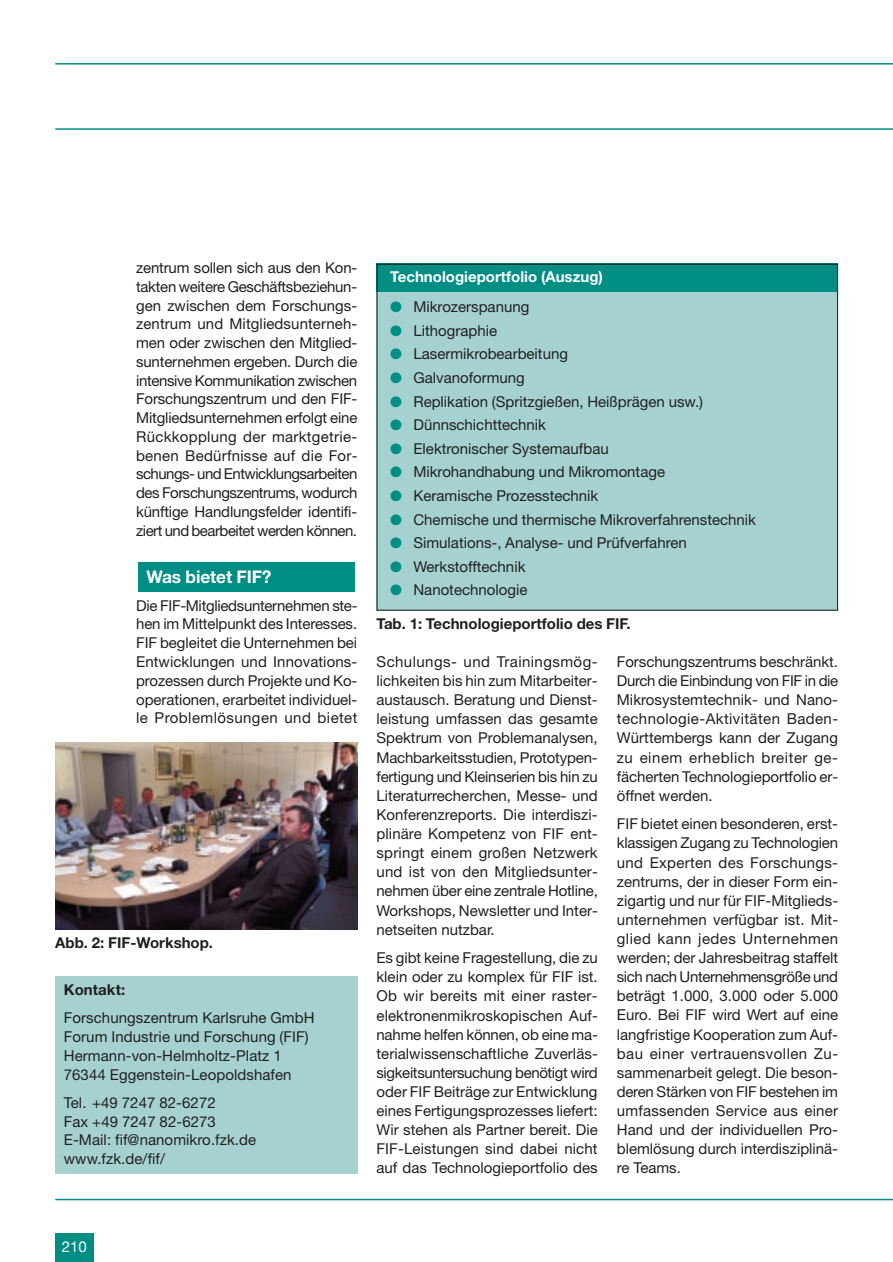
<style>
.page{position:relative;width:893px;height:1262px;background:#fff}
.page>*{position:absolute;margin:0;border:0;box-sizing:border-box;transform-origin:0 0}
.t1{font:700 17.4px "Helvetica Neue";letter-spacing:-.005em;color:#fff}
.t2{font:15px/19px "Helvetica Neue";color:#231f20;text-align:justify}
.t3{font:700 15px "Helvetica Neue";color:#231f20}
.t4{font:700 15px "Helvetica Neue";color:#fff}
.t5{font:15px "Helvetica Neue";color:#fff}
.s1{font-weight:700}
.s2{color:#008e84}
</style>
<div class="page">
<div style="left:138px;top:562px;width:216px;height:30px;background:#008e84"></div>
<hr style="left:55px;top:63px;width:837px;height:2px;background:#008e84">
<hr style="left:55px;top:128px;width:837px;height:2px;background:#008e84">
<hr style="left:55px;top:1198px;width:837px;height:2px;background:#008e84">
<div style="left:55px;top:1233px;width:39px;height:29px;background:#008e84"></div>
<img style="left:55px;top:742px;width:302px;height:187px">
<div style="left:55px;top:976px;width:302px;height:198px;background:#a5d2d0"></div>
<div style="left:376px;top:264px;width:462px;height:28px;background:#008e84"></div>
<div style="left:376px;top:292px;width:462px;height:318px;background:#a5d2d0"></div>
<div style="left:376px;top:264px;width:462px;height:346px;border:1px solid #231f20"></div>
<p class="t2" style="left:136px;top:260px;width:223px">zentrum sollen sich aus den Kon&shy;takten weitere Geschäftsbeziehun&shy;gen zwischen dem Forschungs&shy;zentrum und Mitgliedsunterneh&shy;men oder zwischen den Mitglied&shy;sunternehmen ergeben. Durch die intensive Kommunikation zwischen Forschungszentrum und den FIF-Mitgliedsunternehmen erfolgt eine Rückkopplung der marktgetrie&shy;benen Bedürfnisse auf die For&shy;schungs- und Entwicklungsarbeiten des Forschungszentrums, wodurch künftige Handlungsfelder identifi&shy;ziert und bearbeitet werden können.</p>
<p class="t1" style="left:146px;top:570px;width:127px">Was bietet FIF?</p>
<p class="t2" style="left:136px;top:597px;width:223px">Die FIF-Mitgliedsunternehmen ste&shy;hen im Mittelpunkt des Interesses.<br>FIF begleitet die Unternehmen bei Entwicklungen und Innovations&shy;prozessen durch Projekte und Ko&shy;operationen, erarbeitet individuel&shy;le Problemlösungen und bietet</p>
<p class="t3" style="left:55px;top:937px;width:159px">Abb. 2: FIF-Workshop.</p>
<p class="t2" style="left:64px;top:977px;width:252px;line-height:28.2px"><span class="s1">Kontakt:<br></span>Forschungszentrum Karlsruhe GmbH</p>
<p class="t2" style="left:64px;top:1029px;width:246px;text-align:left">Forum Industrie und Forschung (FIF)<br>Hermann-von-Helmholtz-Platz 1<br>76344 Eggenstein-Leopoldshafen</p>
<p class="t2" style="left:64px;top:1094px;width:194px;text-align:left">Tel. +49 7247 82-6272<br>Fax +49 7247 82-6273<br>E-Mail: fif@nanomikro.fzk.de www.fzk.de/fif/</p>
<p class="t4" style="left:390px;top:272px;width:214px">Technologieportfolio (Auszug)</p>
<p class="t2" style="left:390px;top:299px;width:140px"><span class="s2">●</span> Mikrozerspanung</p>
<p class="t2" style="left:390px;top:322px;width:108px"><span class="s2">●</span> Lithographie</p>
<p class="t2" style="left:390px;top:346px;width:179px"><span class="s2">●</span> Lasermikrobearbeitung</p>
<p class="t2" style="left:390px;top:369px;width:136px"><span class="s2">●</span> Galvanoformung</p>
<p class="t2" style="left:390px;top:393px;width:314px"><span class="s2">●</span> Replikation (Spritzgießen, Heißprägen usw.)</p>
<p class="t2" style="left:390px;top:417px;width:157px"><span class="s2">●</span> Dünnschichttechnik</p>
<p class="t2" style="left:390px;top:440px;width:220px"><span class="s2">●</span> Elektronischer Systemaufbau</p>
<p class="t2" style="left:390px;top:464px;width:276px"><span class="s2">●</span> Mikrohandhabung und Mikromontage</p>
<p class="t2" style="left:390px;top:487px;width:209px"><span class="s2">●</span> Keramische Prozesstechnik</p>
<p class="t2" style="left:390px;top:511px;width:367px"><span class="s2">●</span> Chemische und thermische Mikroverfahrenstechnik</p>
<p class="t2" style="left:390px;top:535px;width:298px"><span class="s2">●</span> Simulations-, Analyse- und Prüfverfahren</p>
<p class="t2" style="left:390px;top:558px;width:137px"><span class="s2">●</span> Werkstofftechnik</p>
<p class="t2" style="left:390px;top:582px;width:139px"><span class="s2">●</span> Nanotechnologie</p>
<p class="t3" style="left:376px;top:619px;width:256px">Tab. 1: Technologieportfolio des FIF.</p>
<p class="t2" style="left:376px;top:653px;width:223px">Schulungs- und Trainingsmög&shy;lichkeiten bis hin zum Mitarbeiter&shy;austausch. Beratung und Dienst&shy;leistung umfassen das gesamte Spektrum von Problemanalysen, Machbarkeitsstudien, Prototypen&shy;fertigung und Kleinserien bis hin zu Literaturrecherchen, Messe- und Konferenzreports. Die interdiszi&shy;plinäre Kompetenz von FIF ent&shy;springt einem großen Netzwerk und ist von den Mitgliedsunter&shy;nehmen über eine zentrale Hotline, Workshops, Newsletter und Inter&shy;netseiten nutzbar.</p>
<p class="t2" style="left:376px;top:949px;width:223px">Es gibt keine Fragestellung, die zu klein oder zu komplex für FIF ist.<br>Ob wir bereits mit einer raster&shy;elektronenmikroskopischen Auf&shy;nahme helfen können, ob eine ma&shy;terialwissenschaftliche Zuverläs&shy;sigkeitsuntersuchung benötigt wird oder FIF Beiträge zur Entwicklung eines Fertigungsprozesses liefert:<br>Wir stehen als Partner bereit. Die FIF-Leistungen sind dabei nicht auf das Technologieportfolio des</p>
<p class="t2" style="left:617px;top:653px;width:223px">Forschungszentrums beschränkt.<br>Durch die Einbindung von FIF in die Mikrosystemtechnik- und Nano&shy;technologie-Aktivitäten Baden-Württembergs kann der Zugang zu einem erheblich breiter ge&shy;fächerten Technologieportfolio er&shy;öffnet werden.</p>
<p class="t2" style="left:617px;top:816px;width:223px">FIF bietet einen besonderen, erst&shy;klassigen Zugang zu Technologien und Experten des Forschungs&shy;zentrums, der in dieser Form ein&shy;zigartig und nur für FIF-Mitglieds&shy;unternehmen verfügbar ist. Mit&shy;glied kann jedes Unternehmen werden; der Jahresbeitrag staffelt sich nach Unternehmensgröße und beträgt 1.000, 3.000 oder 5.000<br>Euro. Bei FIF wird Wert auf eine langfristige Kooperation zum Auf&shy;bau einer vertrauensvollen Zu&shy;sammenarbeit gelegt. Die beson&shy;deren Stärken von FIF bestehen im umfassenden Service aus einer Hand und der individuellen Pro&shy;blemlösung durch interdisziplinä&shy;re Teams.</p>
<p class="t5" style="left:62px;top:1241px;width:27px">210</p>
</div>
